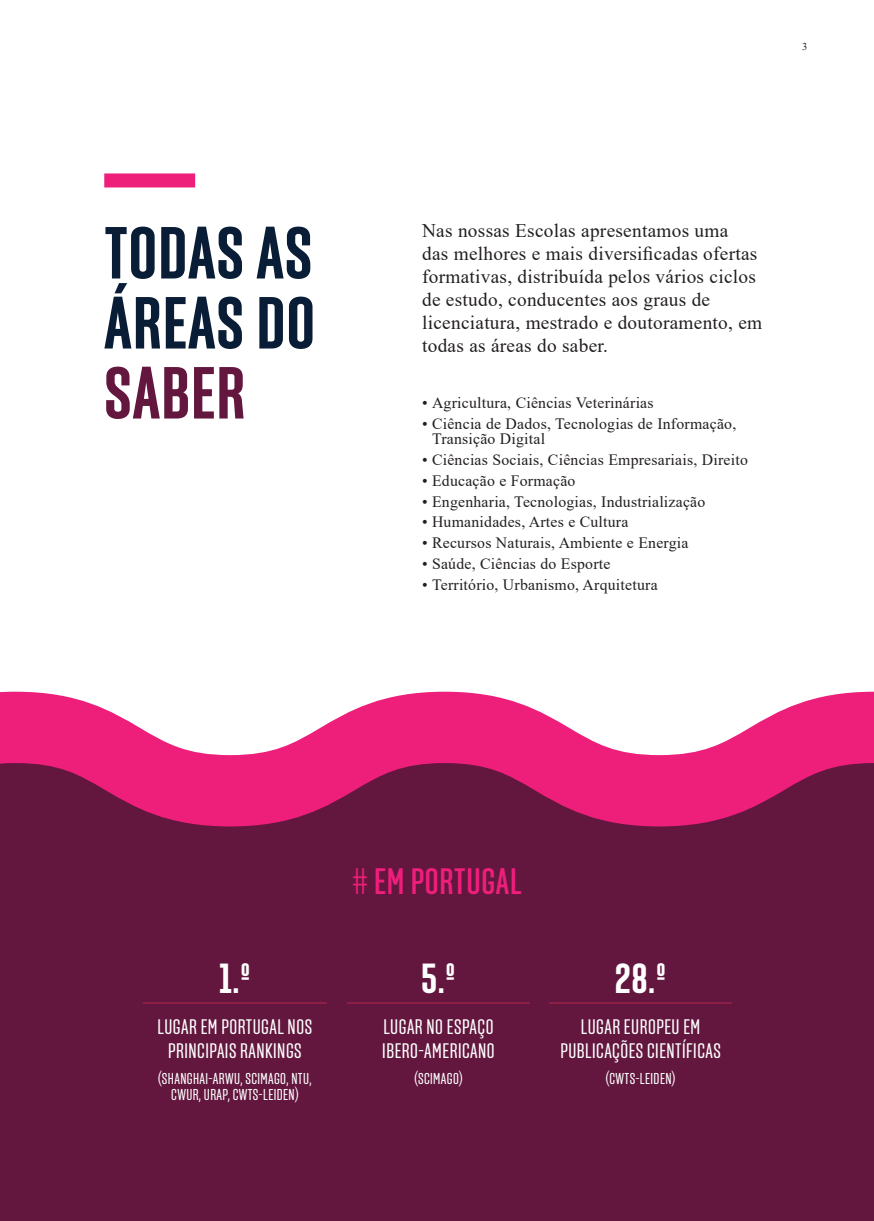
<style>
.page{position:relative;width:874px;height:1221px;background:#fff}
.page>*{position:absolute;margin:0;border:0;box-sizing:border-box;transform-origin:0 0}
.t1{font:700 73.5px/70px "Solido Compressed";letter-spacing:.015em;color:#0a1d36}
.t2{font:700 73.5px "Solido Compressed";letter-spacing:.015em;color:#63173e}
.t3{font:700 42px "Solido Compressed";color:#fff}
.t4{font:500 36.75px "Solido Compressed";letter-spacing:.02em;color:#ee1e7b}
.t5{font:21px/24.5px "Solido Compressed";letter-spacing:.025em;color:#fff;text-align:center}
.t6{font:19.25px/23.1px "Times New Roman";letter-spacing:.015em;color:#231f20}
.t7{font:15.75px/15.8px "Times New Roman";letter-spacing:.015em;color:#231f20}
.t8{font:15.75px/15.8px "Solido Compressed";letter-spacing:.025em;color:#fff;text-align:center}
.t9{font:10.5px "Times New Roman";color:#231f20}
</style>
<div class="page">
<div style="left:0;top:759px;width:873px;height:461px;background:#63173e"></div>
<svg style="left:0;top:691px;width:873px;height:135px;fill:#ee1e7b"></svg>
<div style="left:104px;top:173px;width:91px;height:14px;background:#ee1e7b"></div>
<hr style="left:143px;top:1002px;width:183px;height:1px;background:#b52851">
<hr style="left:347px;top:1002px;width:182px;height:1px;background:#b52851">
<hr style="left:549px;top:1002px;width:182px;height:1px;background:#b52851">
<h1 class="t1" style="left:104px;top:222px;width:212px">TODAS AS<br>ÁREAS DO</h1>
<h1 class="t2" style="left:104px;top:351px;width:142px">SABER</h1>
<p class="t9" style="left:801px;top:39px;width:7px">3</p>
<p class="t6" style="left:422px;top:218px;width:341px">Nas nossas Escolas apresentamos uma<br>das melhores e mais diversificadas ofertas formativas, distribuída pelos vários ciclos de estudo, conducentes aos graus de licenciatura, mestrado e doutoramento, em todas as áreas do saber.</p>
<p class="t7" style="left:422px;top:394px;width:233px">• Agricultura, Ciências Veterinárias</p>
<p class="t7" style="left:432px;top:415px;width:306px;text-indent:-10px">• Ciência de Dados, Tecnologias de Informação,<br>Transição Digital</p>
<p class="t7" style="left:422px;top:451px;width:327px">• Ciências Sociais, Ciências Empresariais, Direito</p>
<p class="t7" style="left:422px;top:472px;width:155px">• Educação e Formação</p>
<p class="t7" style="left:422px;top:493px;width:285px">• Engenharia, Tecnologias, Industrialização</p>
<p class="t7" style="left:422px;top:513px;width:208px">• Humanidades, Artes e Cultura</p>
<p class="t7" style="left:422px;top:534px;width:268px">• Recursos Naturais, Ambiente e Energia</p>
<p class="t7" style="left:422px;top:555px;width:190px">• Saúde, Ciências do Esporte</p>
<p class="t7" style="left:422px;top:576px;width:237px">• Território, Urbanismo, Arquitetura</p>
<h2 class="t3" style="left:219px;top:954px;width:33px">1.º</h2>
<h3 class="t5" style="left:157px;top:1014px;width:156px">LUGAR EM PORTUGAL NOS<br>PRINCIPAIS RANKINGS</h3>
<p class="t8" style="left:158px;top:1071px;width:155px">(SHANGHAI-ARWU, SCIMAGO, NTU,<br>CWUR, URAP, CWTS-LEIDEN)</p>
<h3 class="t4" style="left:352px;top:860px;width:171px"># EM PORTUGAL</h3>
<h2 class="t3" style="left:421px;top:954px;width:36px">5.º</h2>
<h3 class="t5" style="left:382px;top:1014px;width:114px;text-align:left">LUGAR NO ESPAÇO<br>IBERO-AMERICANO</h3>
<p class="t8" style="left:414px;top:1071px;width:50px">(SCIMAGO)</p>
<h2 class="t3" style="left:614px;top:954px;width:53px">28.º</h2>
<h3 class="t5" style="left:560px;top:1014px;width:162px">LUGAR EUROPEU EM<br>PUBLICAÇÕES CIENTÍFICAS</h3>
<p class="t8" style="left:605px;top:1071px;width:71px">(CWTS-LEIDEN)</p>
</div>
